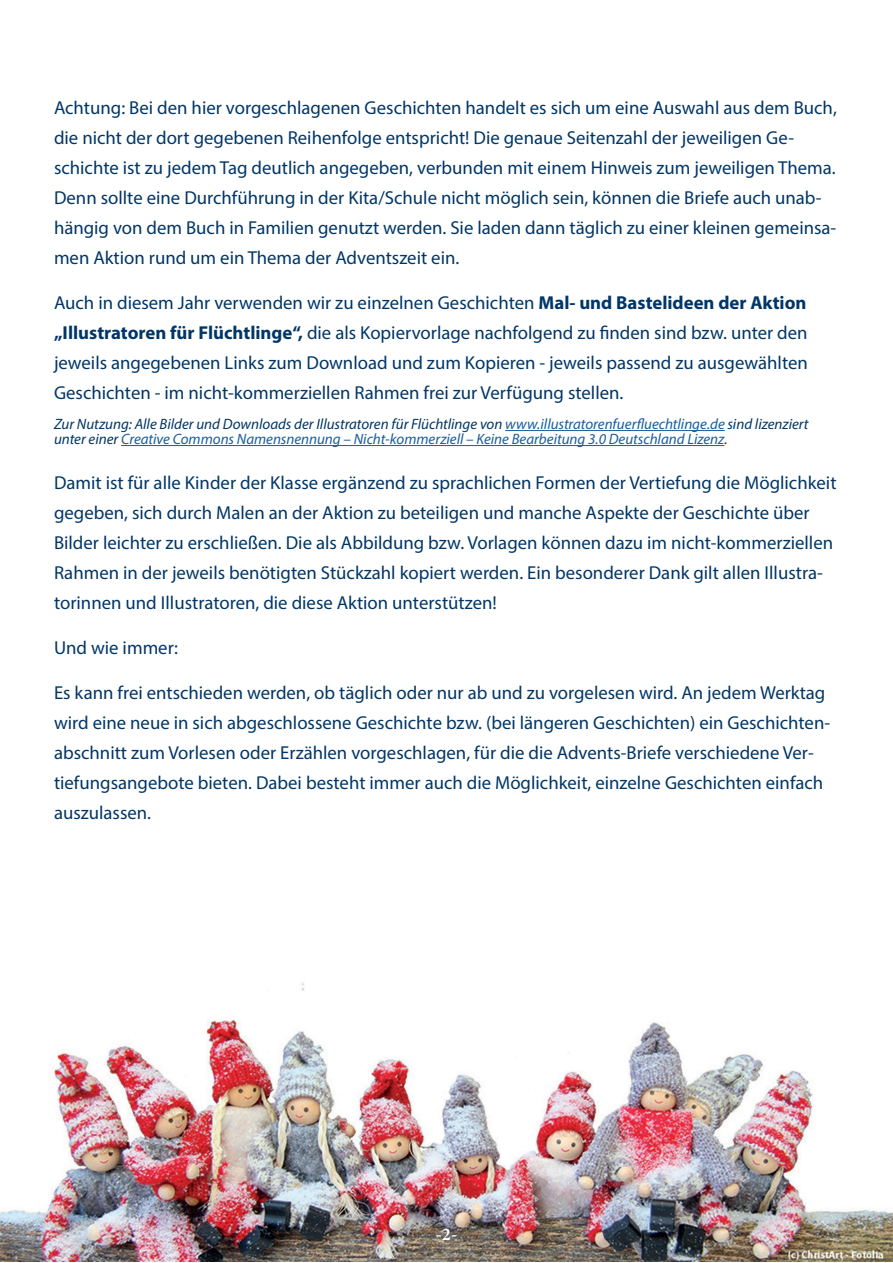
<style>
.page{position:relative;width:893px;height:1263px;background:#fff}
.page>*{position:absolute;margin:0;border:0;box-sizing:border-box;transform-origin:0 0}
.t1{font:18.75px/30px "Myriad Pro";color:#003667}
.t2{font:700 18px "Minion Pro";color:#fff}
.t3{font:italic 15px/15px "Myriad Pro";color:#175d9e}
.s1{font-weight:700}
.s2{color:#003667}
</style>
<div class="page">
<img style="left:0;top:982px;width:893px;height:280px">
<hr style="left:505px;top:430px;width:220px;height:1px;background:#175d9e">
<hr style="left:121px;top:445px;width:603px;height:1px;background:#175d9e">
<p class="t1" style="left:54px;top:92px;width:784px">Achtung: Bei den hier vorgeschlagenen Geschichten handelt es sich um eine Auswahl aus dem Buch, die nicht der dort gegebenen Reihenfolge entspricht! Die genaue Seitenzahl der jeweiligen Ge&shy;schichte ist zu jedem Tag deutlich angegeben, verbunden mit einem Hinweis zum jeweiligen Thema.<br>Denn sollte eine Durchführung in der Kita/Schule nicht möglich sein, können die Briefe auch unab&shy;hängig von dem Buch in Familien genutzt werden. Sie laden dann täglich zu einer kleinen gemeinsa&shy;men Aktion rund um ein Thema der Adventszeit ein.</p>
<p class="t1" style="left:54px;top:287px;width:755px;text-align:justify">Auch in diesem Jahr verwenden wir zu einzelnen Geschichten <span class="s1">Mal- und Bastelideen der Aktion „Illustratoren für Flüchtlinge“,</span> die als Kopiervorlage nachfolgend zu finden sind bzw. unter den jeweils angegebenen Links zum Download und zum Kopieren - jeweils passend zu ausgewählten Geschichten - im nicht-kommerziellen Rahmen frei zur Verfügung stellen.</p>
<p class="t3" style="left:54px;top:416px;width:756px"><span class="s2">Zur Nutzung: Alle Bilder und Downloads der Illustratoren für Flüchtlinge von</span> www.illustratorenfuerfluechtlinge.de <span class="s2">sind lizenziert unter einer</span> Creative Commons Namensnennung – Nicht-kommerziell – Keine Bearbeitung 3.0 Deutschland Lizenz<span class="s2">.</span></p>
<p class="t1" style="left:54px;top:467px;width:784px">Damit ist für alle Kinder der Klasse ergänzend zu sprachlichen Formen der Vertiefung die Möglichkeit gegeben, sich durch Malen an der Aktion zu beteiligen und manche Aspekte der Geschichte über Bilder leichter zu erschließen. Die als Abbildung bzw. Vorlagen können dazu im nicht-kommerziellen Rahmen in der jeweils benötigten Stückzahl kopiert werden. Ein besonderer Dank gilt allen Illustra&shy;torinnen und Illustratoren, die diese Aktion unterstützen!</p>
<p class="t1" style="left:54px;top:632px;width:125px">Und wie immer:</p>
<p class="t1" style="left:54px;top:677px;width:778px">Es kann frei entschieden werden, ob täglich oder nur ab und zu vorgelesen wird. An jedem Werktag wird eine neue in sich abgeschlossene Geschichte bzw. (bei längeren Geschichten) ein Geschichten&shy;abschnitt zum Vorlesen oder Erzählen vorgeschlagen, für die die Advents-Briefe verschiedene Ver&shy;tiefungsangebote bieten. Dabei besteht immer auch die Möglichkeit, einzelne Geschichten einfach auszulassen.</p>
<p class="t2" style="left:436px;top:1221px;width:23px">-2-</p>
</div>
